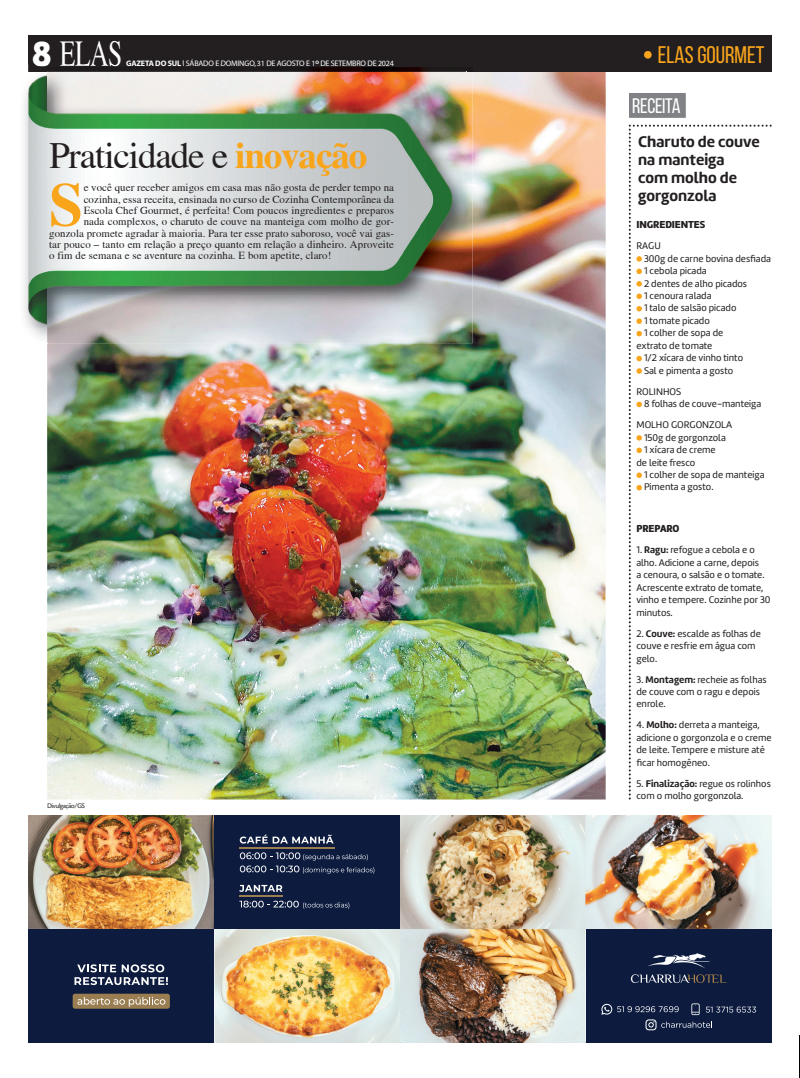
<style>
.page{position:relative;width:800px;height:1078px;background:#fff}
.page>*{position:absolute;margin:0;border:0;box-sizing:border-box;transform-origin:0 0}
.t1{font:700 60.9px "Tribune";color:#f9a51b}
.t2{font:37px "Tribune";letter-spacing:-.03em;color:#231f20}
.t3{font:36.5px "Times";color:#fff;scale:.7 1}
.t4{font:24px "Bebas Neue";color:#f9a51b}
.t5{font:21px "Bebas Neue";letter-spacing:-.015em;color:#fff}
.t6{font:700 16px/18px "Amelia";color:#231f20}
.t7{font:10.8px "Tribune";letter-spacing:.01em;color:#231f20}
.t8{font:900 10.5px "Amelia";letter-spacing:-.01em;color:#231f20}
.t9{font:10px/12.5px "Amelia";color:#231f20}
.t10{font:8px "Myriad";letter-spacing:-.02em;color:#fff}
.t11{font:7px "Today SHOP";letter-spacing:-.01em;color:#231f20}
.t12{font:700 5px "Myriad";color:#fff}
.s1{font-family:"Amelia";font-weight:900;font-size:36px}
.s2{font-weight:700}
.s3{font-weight:700;color:#f9a51b}
</style>
<div class="page">
<img style="left:47px;top:72px;width:558px;height:727px">
<div style="left:28px;top:35px;width:743px;height:37px;background:#231f20"></div>
<hr style="left:799px;top:1035px;width:1px;height:42px;background:#000">
<div style="left:644px;top:51px;width:7px;height:8px;background:#f9a51b;border-radius:50%"></div>
<svg style="left:629px;top:93px;width:56px;height:25px"></svg>
<svg style="left:628px;top:125px;width:143px;height:674px"></svg>
<img style="left:28px;top:815px;width:743px;height:227px">
<div style="left:214px;top:815px;width:186px;height:113px;background:#0c1b3e"></div>
<div style="left:585px;top:928px;width:186px;height:114px;background:#0c1b3e"></div>
<div style="left:28px;top:928px;width:186px;height:114px;background:#0c1b3e"></div>
<svg style="left:601px;top:1003px;width:155px;height:27px"></svg>
<svg style="left:240px;top:834px;width:93px;height:9px"></svg>
<svg style="left:240px;top:852px;width:134px;height:21px"></svg>
<svg style="left:239px;top:884px;width:43px;height:7px"></svg>
<svg style="left:239px;top:900px;width:110px;height:8px"></svg>
<hr style="left:239px;top:847px;width:95px;height:1px;background:#9a7e52">
<hr style="left:239px;top:895px;width:43px;height:1px;background:#9a7e52">
<div style="left:73px;top:993px;width:97px;height:15px;background:#9a7e52;border-radius:2px"></div>
<svg style="left:77px;top:997px;width:88px;height:9px"></svg>
<svg style="left:74px;top:964px;width:94px;height:20px"></svg>
<svg style="left:648px;top:953px;width:61px;height:15px"></svg>
<svg style="left:630px;top:974px;width:92px;height:8px"></svg>
<img style="left:29px;top:327px;width:407px;height:16px">
<img style="left:436px;top:72px;width:36px;height:271px">
<svg style="left:35px;top:64px;width:14px;height:2px"></svg>
<img style="left:60px;top:64px;width:60px;height:2px">
<img style="left:24px;top:66px;width:442px;height:261px">
<p class="t3" style="left:32px;top:38px;width:131px"><span class="s1">8</span> ELAS</p>
<p class="t4" style="left:657px;top:40px;width:108px">ELAS GOURMET</p>
<p class="t10" style="left:126px;top:61px;width:269px"><span class="s2">GAZETA DO SUL</span> l SÁBADO E DOMINGO,31 DE AGOSTO E 1 DE SETEMBRO DE 2024</p>
<p class="t12" style="left:315px;top:61px;width:5px">O</p>
<p class="t2" style="left:49px;top:133px;width:319px">Praticidade e <span class="s3">inovação</span></p>
<p class="t1" style="left:49px;top:168px;width:35px">S</p>
<p class="t7" style="left:84px;top:181px;width:312px">e você quer receber amigos em casa mas não gosta de perder tempo na</p>
<p class="t7" style="left:84px;top:193px;width:312px">cozinha, essa receita, ensinada no curso de Cozinha Contemporânea da</p>
<p class="t7" style="left:84px;top:204px;width:312px">Escola Chef Gourmet, é perfeita! Com poucos ingredientes e preparos</p>
<p class="t7" style="left:84px;top:215px;width:312px">nada complexos, o charuto de couve na manteiga com molho de gor-</p>
<p class="t7" style="left:49px;top:226px;width:346px">gonzola promete agradar à maioria. Para ter esse prato saboroso, você vai gas-</p>
<p class="t7" style="left:49px;top:238px;width:346px">tar pouco – tanto em relação a preço quanto em relação a dinheiro. Aproveite</p>
<p class="t7" style="left:49px;top:249px;width:284px">o fim de semana e se aventure na cozinha. E bom apetite, claro!</p>
<p class="t11" style="left:47px;top:802px;width:39px">Divulgação/GS</p>
<p class="t5" style="left:632px;top:93px;width:50px">RECEITA</p>
<p class="t6" style="left:638px;top:134px;width:123px">Charuto de couve na manteiga<br>com molho de gorgonzola</p>
<p class="t8" style="left:636px;top:220px;width:70px">INGREDIENTES</p>
<p class="t9" style="left:636px;top:240px;width:26px">RAGU</p>
<p class="t9" style="left:644px;top:253px;width:128px">300g de carne bovina desfiada</p>
<p class="t9" style="left:644px;top:265px;width:64px">1 cebola picada</p>
<p class="t9" style="left:644px;top:278px;width:105px">2 dentes de alho picados</p>
<p class="t9" style="left:644px;top:290px;width:69px">1 cenoura ralada</p>
<p class="t9" style="left:644px;top:303px;width:94px">1 talo de salsão picado</p>
<p class="t9" style="left:644px;top:315px;width:67px">1 tomate picado</p>
<p class="t9" style="left:644px;top:327px;width:81px">1 colher de sopa de</p>
<p class="t9" style="left:636px;top:340px;width:77px">extrato de tomate</p>
<p class="t9" style="left:644px;top:352px;width:101px">1/2 xícara de vinho tinto</p>
<p class="t9" style="left:644px;top:365px;width:91px">Sal e pimenta a gosto</p>
<p class="t9" style="left:644px;top:386px;width:119px;text-indent:-8px">ROLINHOS<br>8 folhas de couve-manteiga</p>
<p class="t9" style="left:636px;top:419px;width:97px">MOLHO GORGONZOLA</p>
<p class="t9" style="left:644px;top:432px;width:83px">150g de gorgonzola</p>
<p class="t9" style="left:644px;top:444px;width:73px">1 xícara de creme</p>
<p class="t9" style="left:636px;top:456px;width:60px">de leite fresco</p>
<p class="t9" style="left:644px;top:469px;width:122px">1 colher de sopa de manteiga</p>
<p class="t9" style="left:644px;top:481px;width:71px">Pimenta a gosto.</p>
<p class="t8" style="left:636px;top:524px;width:45px">PREPARO</p>
<p class="t9" style="left:636px;top:544px;width:136px">1. <span class="s2">Ragu:</span> refogue a cebola e o alho. Adicione a carne, depois<br>a cenoura, o salsão e o tomate.<br>Acrescente extrato de tomate, vinho e tempere. Cozinhe por 30 minutos.</p>
<p class="t9" style="left:636px;top:627px;width:126px">2. <span class="s2">Couve:</span> escalde as folhas de couve e resfrie em água com gelo.</p>
<p class="t9" style="left:636px;top:673px;width:132px">3. <span class="s2">Montagem:</span> recheie as folhas de couve com o ragu e depois enrole.</p>
<p class="t9" style="left:636px;top:719px;width:137px">4. <span class="s2">Molho:</span> derreta a manteiga, adicione o gorgonzola e o creme de leite. Tempere e misture até ficar homogêneo.</p>
<p class="t9" style="left:636px;top:777px;width:136px">5. <span class="s2">Finalização:</span> regue os rolinhos com o molho gorgonzola.</p>
</div>
